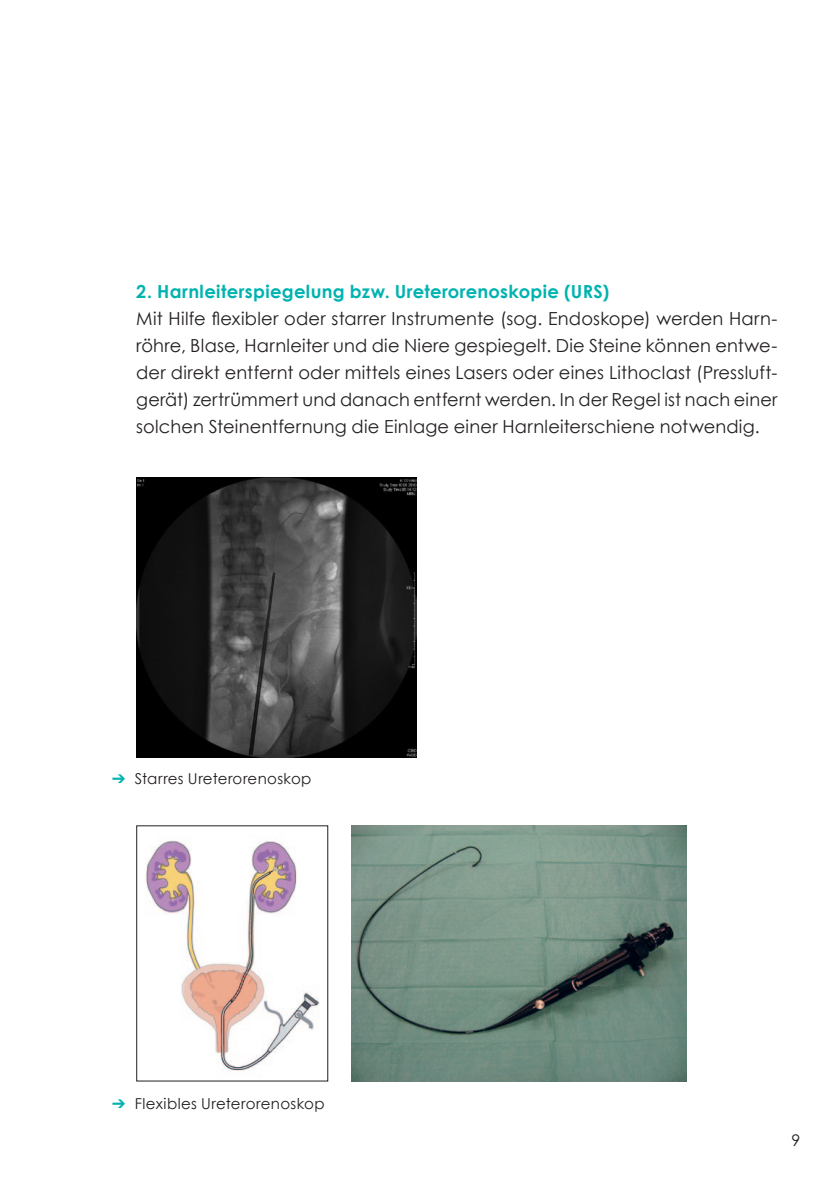
<style>
.page{position:relative;width:840px;height:1191px;background:#fff}
.page>*{position:absolute;margin:0;border:0;box-sizing:border-box;transform-origin:0 0}
.Lauftext{font:18px/27px "Century Gothic";letter-spacing:.01em;color:#231f20;text-align:justify}
.Überschrift_3_Farbe{font:700 18px "Century Gothic";letter-spacing:.015em;color:#00b3b0}
.t1{font:16px "Century Gothic";color:#231f20}
.Bildlegende{font:15px "Century Gothic";letter-spacing:.02em;color:#231f20}
.s1{color:#00b3b0}
</style>
<div class="page">
<img style="left:136px;top:477px;width:280px;height:280px">
<img style="left:351px;top:826px;width:335px;height:255px">
<img style="left:145px;top:840px;width:175px;height:231px">
<div style="left:136px;top:825px;width:192px;height:256px;border:1px solid #231f20"></div>
<p class="Überschrift_3_Farbe" style="left:136px;top:278px;width:474px">2. Harnleiterspiegelung bzw. Ureterorenoskopie (URS)</p>
<p class="Lauftext" style="left:136px;top:305px;width:642px">Mit Hilfe flexibler oder starrer Instrumente (sog. Endoskope) werden Harn&shy;röhre, Blase, Harnleiter und die Niere gespiegelt. Die Steine können entwe&shy;der direkt entfernt oder mittels eines Lasers oder eines Lithoclast (Pressluft&shy;gerät) zertrümmert und danach entfernt werden. In der Regel ist nach einer solchen Steinentfernung die Einlage einer Harnleiterschiene notwendig.</p>
<p class="Bildlegende" style="left:112px;top:768px;width:201px"><span class="s1">➔</span> Starres Ureterorenoskop</p>
<p class="Bildlegende" style="left:112px;top:1092px;width:214px"><span class="s1">➔</span> Flexibles Ureterorenoskop</p>
<p class="t1" style="left:791px;top:1128px;width:10px">9</p>
</div>
